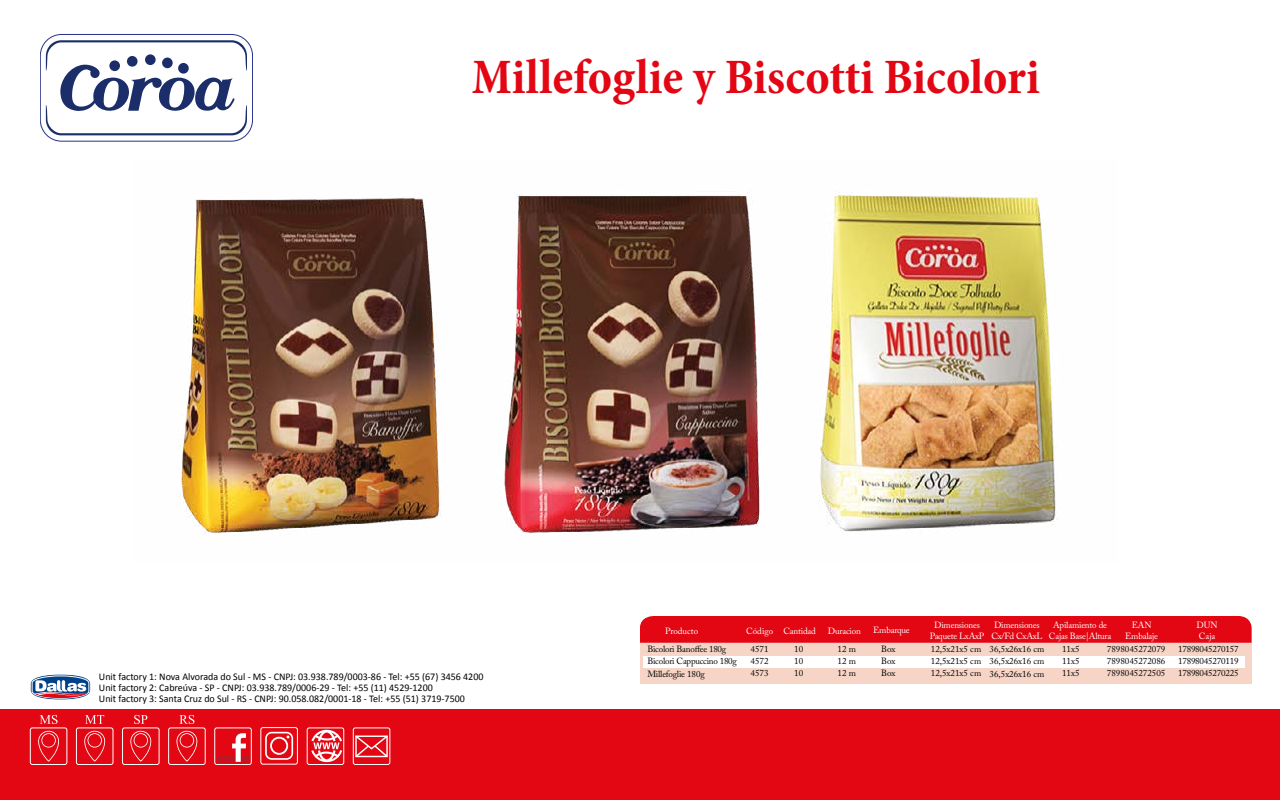
<style>
.page{position:relative;width:1280px;height:800px;background:#fff}
.page>*{position:absolute;margin:0;border:0;box-sizing:border-box;transform-origin:0 0}
.t1{font:700 condensed 50px "Minion Pro";color:#e30613}
.t2{font:10.2px/11px "Calibri";color:#000}
.t3{font:9px/12px "Adobe Caslon Pro";color:#000;text-align:justify}
.t4{font:9px/10.8px "Adobe Caslon Pro";letter-spacing:-.02em;color:#fff;text-align:center}
.t5{font:9px/12px "Adobe Caslon Pro";letter-spacing:-.025em;color:#000}
.t6{font:9px "Adobe Caslon Pro";letter-spacing:-.02em;color:#000}
.t7{font:9px "Adobe Caslon Pro";color:#fff}
</style>
<div class="page">
<div style="left:0;top:709px;width:1280px;height:91px;background:#e30613"></div>
<svg style="left:30px;top:674px;width:61px;height:26px"></svg>
<div style="left:307px;top:728px;width:37px;height:37px;border:1px solid #fff;border-radius:2px"></div>
<div style="left:214px;top:728px;width:38px;height:37px;border:1px solid #fff;border-radius:2px"></div>
<div style="left:217px;top:757px;width:32px;height:5px;background:#be1622"></div>
<svg style="left:232px;top:733px;width:14px;height:29px"></svg>
<div style="left:122px;top:728px;width:37px;height:37px;border:1px solid #fff;border-radius:2px"></div>
<svg style="left:130px;top:731px;width:21px;height:31px"></svg>
<div style="left:76px;top:728px;width:37px;height:37px;border:1px solid #fff;border-radius:2px"></div>
<svg style="left:84px;top:731px;width:21px;height:31px"></svg>
<div style="left:30px;top:728px;width:37px;height:37px;border:1px solid #fff;border-radius:2px"></div>
<svg style="left:38px;top:731px;width:21px;height:31px"></svg>
<div style="left:168px;top:728px;width:38px;height:37px;border:1px solid #fff;border-radius:2px"></div>
<svg style="left:177px;top:731px;width:20px;height:31px"></svg>
<div style="left:353px;top:728px;width:37px;height:37px;border:1px solid #fff;border-radius:2px"></div>
<svg style="left:354px;top:734px;width:35px;height:25px"></svg>
<svg style="left:310px;top:729px;width:34px;height:34px"></svg>
<div style="left:261px;top:727px;width:37px;height:37px;border:1px solid #fff;border-radius:2px"></div>
<svg style="left:265px;top:732px;width:28px;height:28px"></svg>
<svg style="left:134px;top:715px;width:13px;height:9px"></svg>
<svg style="left:85px;top:715px;width:19px;height:9px"></svg>
<svg style="left:40px;top:715px;width:18px;height:9px"></svg>
<svg style="left:179px;top:715px;width:15px;height:9px"></svg>
<div style="left:40px;top:34px;width:213px;height:107px;border:1px solid #28348b;border-radius:21px"></div>
<svg style="left:46px;top:40px;width:201px;height:95px"></svg>
<img style="left:179px;top:190px;width:879px;height:345px">
<div style="left:640px;top:643px;width:612px;height:40px;background:#f6d5c7"></div>
<div style="left:640px;top:616px;width:612px;height:27px;background:#e30613"></div>
<div style="left:643px;top:657px;width:602px;height:11px;background:#fff"></div>
<h1 class="t1" style="left:472px;top:42px;width:570px">Millefoglie y Biscotti Bicolori</h1>
<p class="t2" style="left:99px;top:671px;width:386px">Unit factory 1: Nova Alvorada do Sul - MS - CNPJ: 03.938.789/0003-86 - Tel: +55 (67) 3456 4200<br>Unit factory 2: Cabreúva - SP - CNPJ: 03.938.789/0006-29 - Tel: +55 (11) 4529-1200<br>Unit factory 3: Santa Cruz do Sul - RS - CNPJ: 90.058.082/0001-18 - Tel: +55 (51) 3719-7500</p>
<p class="t7" style="left:665px;top:625px;width:35px">Producto</p>
<p class="t4" style="left:746px;top:625px;width:71px">Código Cantidad</p>
<p class="t4" style="left:873px;top:625px;width:38px">Embarque</p>
<p class="t4" style="left:930px;top:620px;width:56px">Dimensiones<br>Paquete LxAxP</p>
<p class="t4" style="left:991px;top:620px;width:53px">Dimensiones<br>Cx/Fd CxAxL</p>
<p class="t4" style="left:1049px;top:620px;width:64px">Apilamiento de<br>Cajas Base|Altura</p>
<p class="t4" style="left:1125px;top:619px;width:34px">EAN<br>Embalaje</p>
<p class="t4" style="left:828px;top:625px;width:35px">Duracion</p>
<p class="t4" style="left:1197px;top:619px;width:23px;text-align:left">DUN<br>Caja</p>
<p class="t3" style="left:751px;top:643px;width:19px">4571<br>4572<br>4573</p>
<p class="t3" style="left:838px;top:643px;width:20px">12 m<br>12 m</p>
<p class="t3" style="left:1062px;top:643px;width:19px">11x5<br>11x5<br>11x5</p>
<p class="t3" style="left:1178px;top:643px;width:62px">17898045270157<br>17898045270119<br>17898045270225</p>
<p class="t5" style="left:647px;top:643px;width:91px">Bicolori Banoffee 180g<br>Bicolori Cappuccino 180g</p>
<p class="t3" style="left:794px;top:643px;width:10px">10<br>10<br>10</p>
<p class="t3" style="left:881px;top:643px;width:16px">Box Box Box</p>
<p class="t3" style="left:931px;top:643px;width:52px">12,5x21x5 cm 12,5x21x5 cm 12,5x21x5 cm</p>
<p class="t3" style="left:990px;top:643px;width:56px">36,5x26x16 cm 36,5x26x16 cm 36,5x26x16 cm</p>
<p class="t3" style="left:1107px;top:643px;width:60px">7898045272079<br>7898045272086<br>7898045272505</p>
<p class="t5" style="left:647px;top:668px;width:59px">Millefoglie 180g</p>
<p class="t3" style="left:838px;top:667px;width:20px">12 m</p>
<p class="t3" style="left:836px;top:668px;width:10px">10</p>
<p class="t3" style="left:932px;top:668px;width:52px">12,5x21x5 cm</p>
<p class="t3" style="left:1009px;top:668px;width:19px">1 2</p>
<p class="t3" style="left:1062px;top:668px;width:19px">11x5</p>
<p class="t6" style="left:1107px;top:669px;width:132px">7898045272505 17898045270225</p>
</div>
